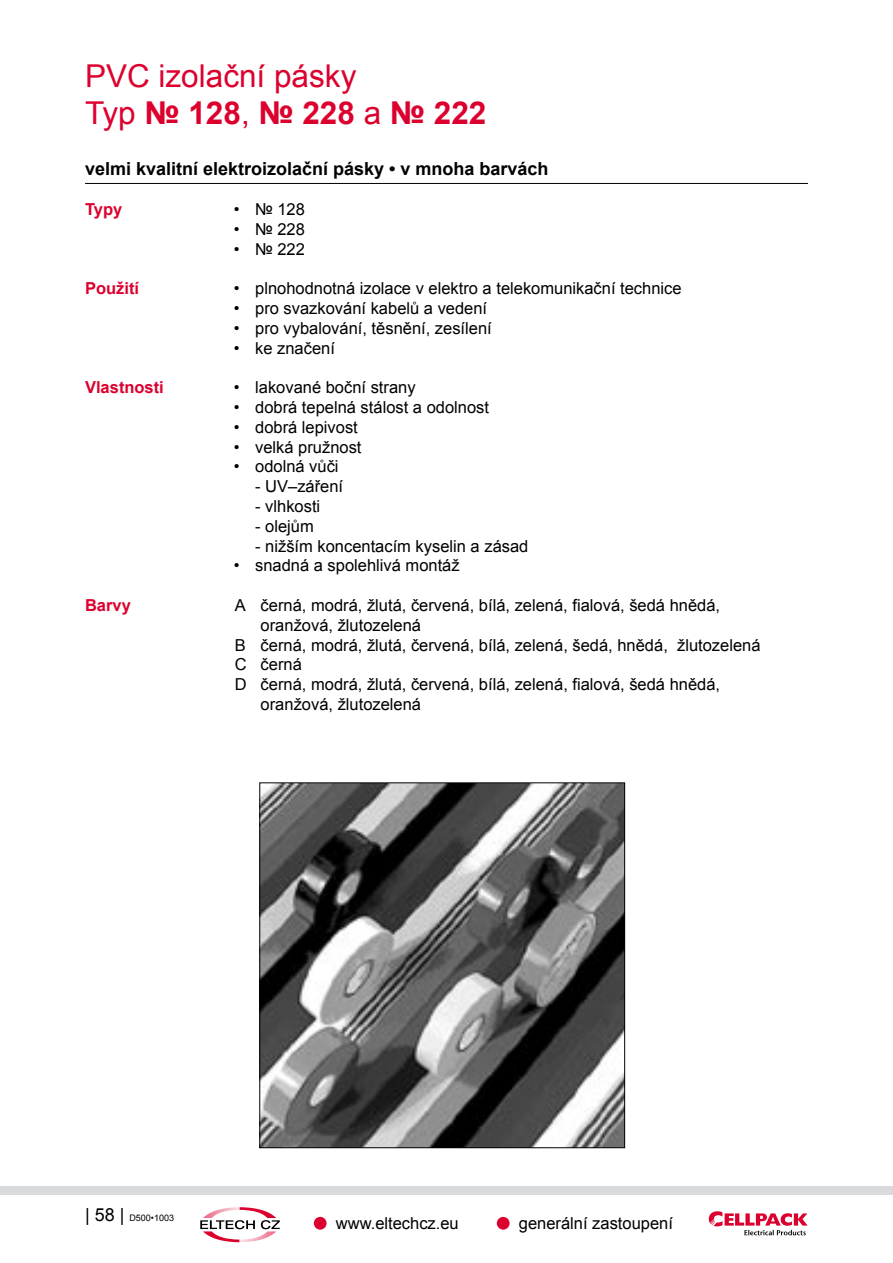
<style>
.page{position:relative;width:893px;height:1263px;background:#fff}
.page>*{position:absolute;margin:0;border:0;box-sizing:border-box;transform-origin:0 0}
.t1{font:31.5px/37.8px "Arial";color:#dc002e}
.t2{font:700 18px "Arial";color:#000}
.t3{font:16.5px "Arial";color:#000}
.t4{font:700 16.5px "Arial";color:#dc002e}
.t5{font:9px "Arial";color:#000}
.s1{font-weight:700}
.s2{font-size:18px}
</style>
<div class="page">
<div style="left:314px;top:1217px;width:13px;height:12px;background:#dc002e;border-radius:50%"></div>
<div style="left:497px;top:1217px;width:13px;height:12px;background:#dc002e;border-radius:50%"></div>
<div style="left:0;top:1186px;width:893px;height:8px;background:#d9dadb"></div>
<svg style="left:200px;top:1207px;width:80px;height:35px"></svg>
<svg style="left:709px;top:1211px;width:99px;height:24px"></svg>
<hr style="left:85px;top:183px;width:723px;height:1px;background:#000">
<img style="left:261px;top:784px;width:362px;height:362px">
<div style="left:259px;top:782px;width:366px;height:366px;border:1px solid #000"></div>
<h1 class="t1" style="left:85px;top:57px;width:403px">PVC izolační pásky<br>Typ <span class="s1">№ 128</span>, <span class="s1">№ 228</span> a <span class="s1">№ 222</span></h1>
<p class="t2" style="left:85px;top:157px;width:465px">velmi kvalitní elektroizolační pásky • v mnoha barvách</p>
<p class="t4" style="left:85px;top:198px;width:39px">Typy</p>
<p class="t3" style="left:234px;top:198px;width:73px">• № 128</p>
<p class="t3" style="left:234px;top:218px;width:73px">• № 228</p>
<p class="t3" style="left:234px;top:238px;width:73px">• № 222</p>
<p class="t4" style="left:85px;top:277px;width:56px">Použití</p>
<p class="t3" style="left:234px;top:278px;width:449px">• plnohodnotná izolace v elektro a telekomunikační technice</p>
<p class="t3" style="left:234px;top:297px;width:255px">• pro svazkování kabelů a vedení</p>
<p class="t3" style="left:234px;top:317px;width:259px">• pro vybalování, těsnění, zesílení</p>
<p class="t3" style="left:234px;top:337px;width:103px">• ke značení</p>
<p class="t4" style="left:85px;top:376px;width:80px">Vlastnosti</p>
<p class="t3" style="left:234px;top:377px;width:183px">• lakované boční strany</p>
<p class="t3" style="left:234px;top:396px;width:257px">• dobrá tepelná stálost a odolnost</p>
<p class="t3" style="left:234px;top:416px;width:126px">• dobrá lepivost</p>
<p class="t3" style="left:234px;top:436px;width:129px">• velká pružnost</p>
<p class="t3" style="left:234px;top:456px;width:106px">• odolná vůči</p>
<p class="t3" style="left:255px;top:476px;width:90px">- UV–záření</p>
<p class="t3" style="left:255px;top:495px;width:67px">- vlhkosti</p>
<p class="t3" style="left:255px;top:515px;width:60px">- olejům</p>
<p class="t3" style="left:255px;top:535px;width:275px">- nižším koncentacím kyselin a zásad</p>
<p class="t3" style="left:234px;top:555px;width:227px">• snadná a spolehlivá montáž</p>
<p class="t4" style="left:85px;top:594px;width:47px">Barvy</p>
<p class="t3" style="left:235px;top:594px;width:487px">A černá, modrá, žlutá, červená, bílá, zelená, fialová, šedá hnědá,</p>
<p class="t3" style="left:261px;top:614px;width:162px">oranžová, žlutozelená</p>
<p class="t3" style="left:235px;top:634px;width:527px">B černá, modrá, žlutá, červená, bílá, zelená, šedá, hnědá, žlutozelená</p>
<p class="t3" style="left:235px;top:654px;width:69px">C černá</p>
<p class="t3" style="left:235px;top:674px;width:487px">D černá, modrá, žlutá, červená, bílá, zelená, fialová, šedá hnědá,</p>
<p class="t3" style="left:261px;top:693px;width:162px">oranžová, žlutozelená</p>
<p class="t5" style="left:85px;top:1212px;width:91px"><span class="s2">| 58 |</span> D500•1003</p>
<p class="t3" style="left:336px;top:1212px;width:124px">www.eltechcz.eu</p>
<p class="t3" style="left:519px;top:1212px;width:156px">generální zastoupení</p>
</div>
